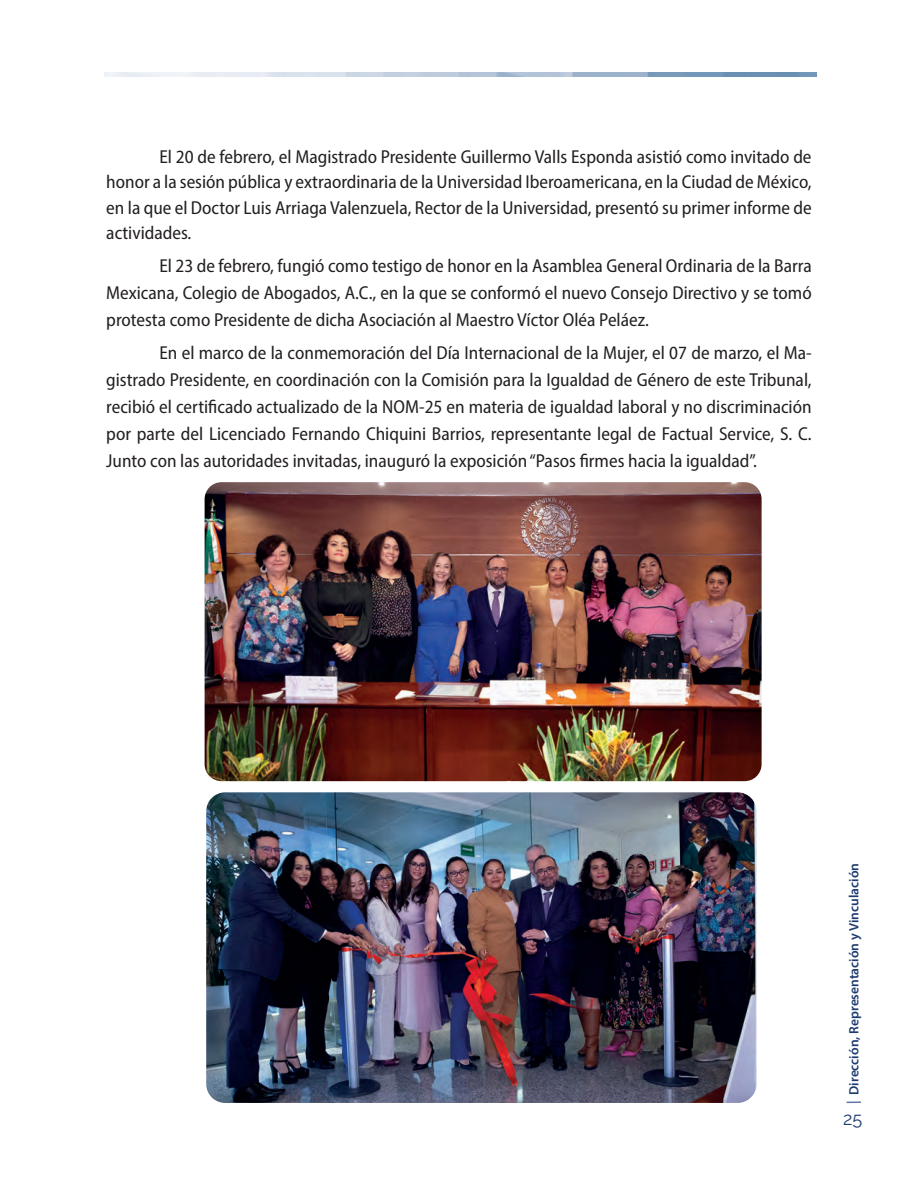
<style>
.page{position:relative;width:918px;height:1188px;background:#fff}
.page>*{position:absolute;margin:0;border:0;box-sizing:border-box;transform-origin:0 0}
.t1{font:semi-condensed 18.75px/27px "Myriad Pro";color:#231f20;text-align:justify}
.t2{font:18px "Raleway";color:#1e3b6f}
.t3{font:600 13.5px "Myriad Pro";color:#1e3b6f}
</style>
<div class="page">
<svg style="left:847px;top:1101px;width:14px;height:2px"></svg>
<img style="left:104px;top:72px;width:713px;height:5px">
<img style="left:205px;top:482px;width:557px;height:299px">
<img style="left:206px;top:792px;width:551px;height:311px">
<p class="t1" style="left:106px;top:144px;width:707px;line-height:25.5px;text-indent:53px">El 20 de febrero, el Magistrado Presidente Guillermo Valls Esponda asistió como invitado de honor a la sesión pública y extraordinaria de la Universidad Iberoamericana, en la Ciudad de México, en la que el Doctor Luis Arriaga Valenzuela, Rector de la Universidad, presentó su primer informe de actividades.</p>
<p class="t1" style="left:106px;top:252px;width:707px;text-indent:53px">El 23 de febrero, fungió como testigo de honor en la Asamblea General Ordinaria de la Barra Mexicana, Colegio de Abogados, A.C., en la que se conformó el nuevo Consejo Directivo y se tomó protesta como Presidente de dicha Asociación al Maestro Víctor Oléa Peláez.</p>
<p class="t1" style="left:106px;top:339px;width:707px;text-indent:53px">En el marco de la conmemoración del Día Internacional de la Mujer, el 07 de marzo, el Ma&shy;gistrado Presidente, en coordinación con la Comisión para la Igualdad de Género de este Tribunal, recibió el certificado actualizado de la NOM-25 en materia de igualdad laboral y no discriminación por parte del Licenciado Fernando Chiquini Barrios, representante legal de Factual Service, S. C.<br>Junto con las autoridades invitadas, inauguró la exposición “Pasos firmes hacia la igualdad”.</p>
<p class="t3" style="left:845px;top:1095px;width:233px;rotate:-90deg">Dirección, Representación y Vinculación</p>
<p class="t2" style="left:843px;top:1108px;width:21px">25</p>
</div>
